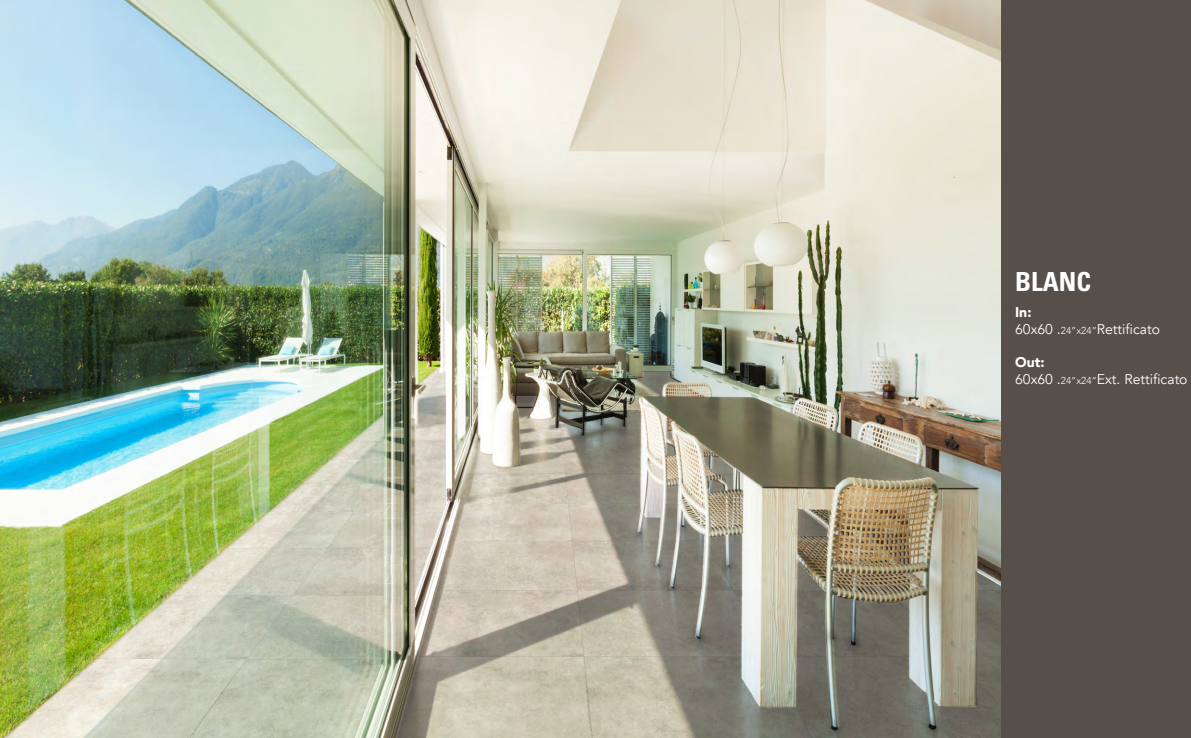
<style>
.page{position:relative;width:1191px;height:738px;background:#fff}
.page>*{position:absolute;margin:0;border:0;box-sizing:border-box;transform-origin:0 0}
.t1{font:700 condensed 26.2px "Univers";color:#fff}
.t2{font:14px "Avenir";color:#fff}
.t3{font:900 14px "Avenir";color:#fff}
.s1{font-weight:300;font-size:10px}
</style>
<div class="page">
<img style="left:0;top:0;width:1001px;height:737px">
<div style="left:1001px;top:0;width:190px;height:737px;background:#574f4a"></div>
<p class="t1" style="left:1015px;top:266px;width:77px">BLANC</p>
<p class="t3" style="left:1015px;top:300px;width:18px">In:</p>
<p class="t2" style="left:1015px;top:320px;width:146px">60x60 .<span class="s1">24”x24”</span>Rettificato</p>
<p class="t3" style="left:1015px;top:350px;width:31px">Out:</p>
<p class="t2" style="left:1015px;top:371px;width:174px">60x60 .<span class="s1">24”x24”</span>Ext. Rettificato</p>
</div>
